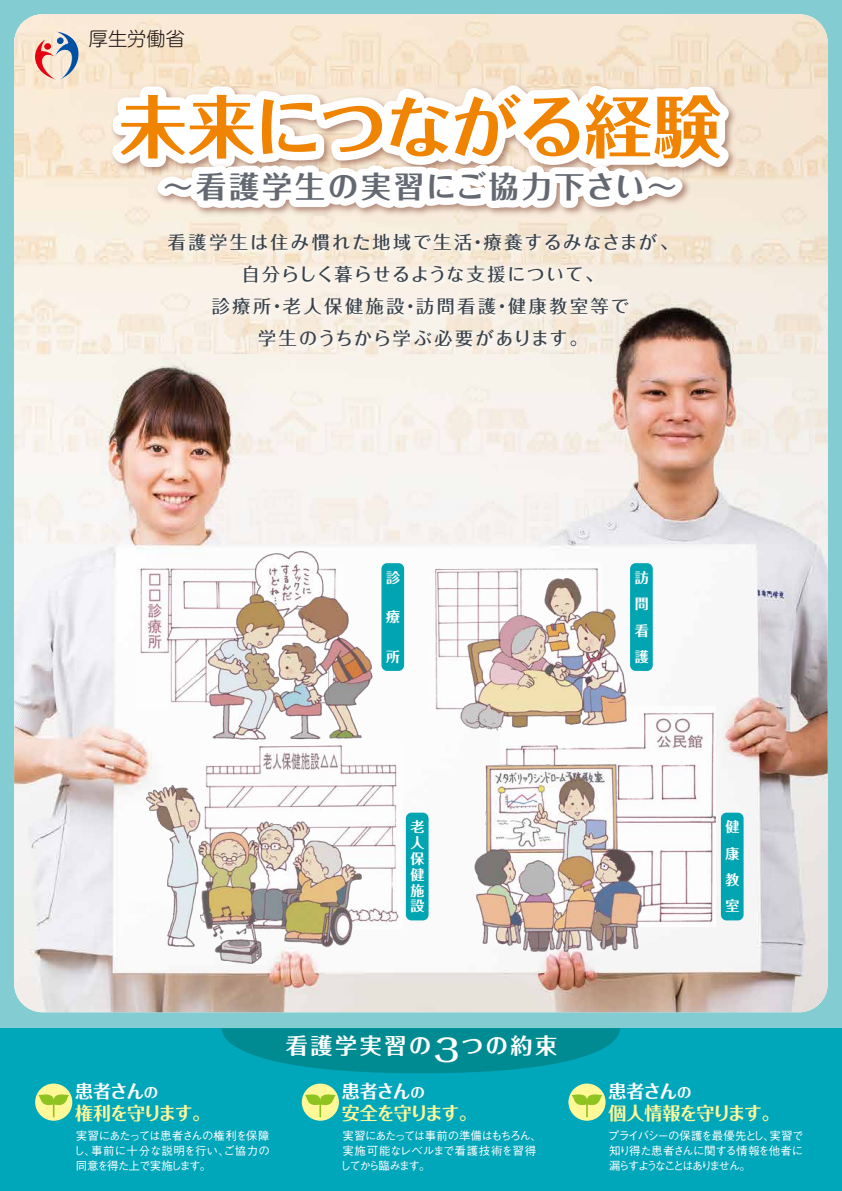
<style>
.page{position:relative;width:842px;height:1191px;background:#83ccd2}
.page>*{position:absolute;margin:0;border:0;box-sizing:border-box;transform-origin:0 0}
.t1{font:700 68px "Folk Pro";letter-spacing:-.025em;color:#f08300}
.t2{font:700 30px "Folk Pro";letter-spacing:.1em;color:#636871}
.t3{font:700 22px "Folk Pro";letter-spacing:.12em;color:#fff}
.t4{font:300 19.2px "Shin M Go Pro";color:#221815}
.t5{font:500 18px/32px "Folk Pro";letter-spacing:.115em;color:#39424b;text-align:center}
.t6{font:700 18px/21.6px "Folk Pro";letter-spacing:-.075em;color:#fff899}
.t7{font:700 14px/26.3px "Folk Pro";color:#fff;text-align:justify}
.t8{font:500 11.5px/15px "Gothic BBB Pro";letter-spacing:-.075em;color:#fff;text-align:justify}
.t9{font:500 11.5px/15px "Gothic BBB Pro";letter-spacing:-.055em;color:#fff}
.s1{color:#fff}
.s2{font-size:14.4px;color:#fff}
.s3{font-weight:500;font-size:30.8px}
</style>
<div class="page">
<div style="left:0;top:1028px;width:842px;height:163px;background:#00a6ba"></div>
<svg style="left:222px;top:1028px;width:398px;height:45px"></svg>
<img style="left:14px;top:14px;width:814px;height:998px">
<img style="left:136px;top:563px;width:208px;height:147px">
<img style="left:500px;top:706px;width:216px;height:220px">
<img style="left:472px;top:759px;width:179px;height:197px">
<img style="left:201px;top:742px;width:201px;height:187px">
<img style="left:139px;top:777px;width:227px;height:191px">
<img style="left:431px;top:563px;width:171px;height:149px">
<img style="left:458px;top:575px;width:173px;height:156px">
<img style="left:250px;top:546px;width:80px;height:43px">
<img style="left:203px;top:589px;width:173px;height:155px">
<img style="left:35px;top:31px;width:43px;height:49px">
<img style="left:165px;top:231px;width:516px;height:123px">
<div style="left:35px;top:1083px;width:37px;height:37px;background:#fff899;border-radius:50%"></div>
<div style="left:302px;top:1083px;width:37px;height:37px;background:#fff899;border-radius:50%"></div>
<div style="left:568px;top:1083px;width:38px;height:37px;background:#fff899;border-radius:50%"></div>
<svg style="left:305px;top:1094px;width:31px;height:23px"></svg>
<svg style="left:38px;top:1094px;width:31px;height:23px"></svg>
<svg style="left:572px;top:1094px;width:30px;height:23px"></svg>
<svg style="left:95px;top:14px;width:670px;height:214px;background:#f7ede1"></svg>
<div style="left:406px;top:812px;width:22px;height:108px;background:#00a5b1;border-radius:6px"></div>
<div style="left:721px;top:812px;width:22px;height:108px;background:#00a5b1;border-radius:6px"></div>
<div style="left:630px;top:563px;width:23px;height:108px;background:#00a5b1;border-radius:6px"></div>
<div style="left:381px;top:563px;width:23px;height:108px;background:#00a5b1;border-radius:6px"></div>
<h3 class="t4" style="left:89px;top:23px;width:97px">厚生労働省</h3>
<h1 class="t1" style="left:119px;top:69px;width:604px">未来につながる経験</h1>
<h2 class="t2" style="left:163px;top:161px;width:515px">～看護学生の実習にご協力下さい～</h2>
<h3 class="t5" style="left:168px;top:224px;width:511px">看護学生は住み慣れた地域で生活・療養するみなさまが、自分らしく暮らせるような支援について、<br>診療所・老人保健施設・訪問看護・健康教室等で<br>学生のうちから学ぶ必要があります。</h3>
<p class="t7" style="left:386px;top:562px;width:15px">診</p>
<p class="t7" style="left:386px;top:602px;width:15px">療</p>
<p class="t7" style="left:386px;top:641px;width:15px">所</p>
<p class="t7" style="left:635px;top:562px;width:15px">訪問看護</p>
<p class="t7" style="left:410px;top:817px;width:15px;line-height:15.8px">老人保健施設</p>
<p class="t7" style="left:725px;top:812px;width:15px">健康教室</p>
<h3 class="t6" style="left:75px;top:1078px;width:137px"><span class="s1">患者さん</span><span class="s2">の<br></span>権利を守ります。</h3>
<p class="t8" style="left:73px;top:1126px;width:198px">実習にあたっては患者さんの権利を保障し、事前に十分な説明を行い、ご協力の同意を得た上で実施します。</p>
<h3 class="t3" style="left:286px;top:1027px;width:273px">看護学実習の<span class="s3">3</span>つの約束</h3>
<h3 class="t6" style="left:342px;top:1078px;width:136px"><span class="s1">患者さん</span><span class="s2">の<br></span>安全を守ります。</h3>
<p class="t9" style="left:340px;top:1126px;width:203px">実習にあたっては事前の準備はもちろん、実施可能なレベルまで看護技術を習得してから臨みます。</p>
<h3 class="t6" style="left:608px;top:1078px;width:172px"><span class="s1">患者さん</span><span class="s2">の<br></span>個人情報を守ります。</h3>
<p class="t8" style="left:608px;top:1126px;width:197px">プライバシーの保護を最優先とし、実習で知り得た患者さんに関する情報を他者に漏らすようなことはありません。</p>
</div>
